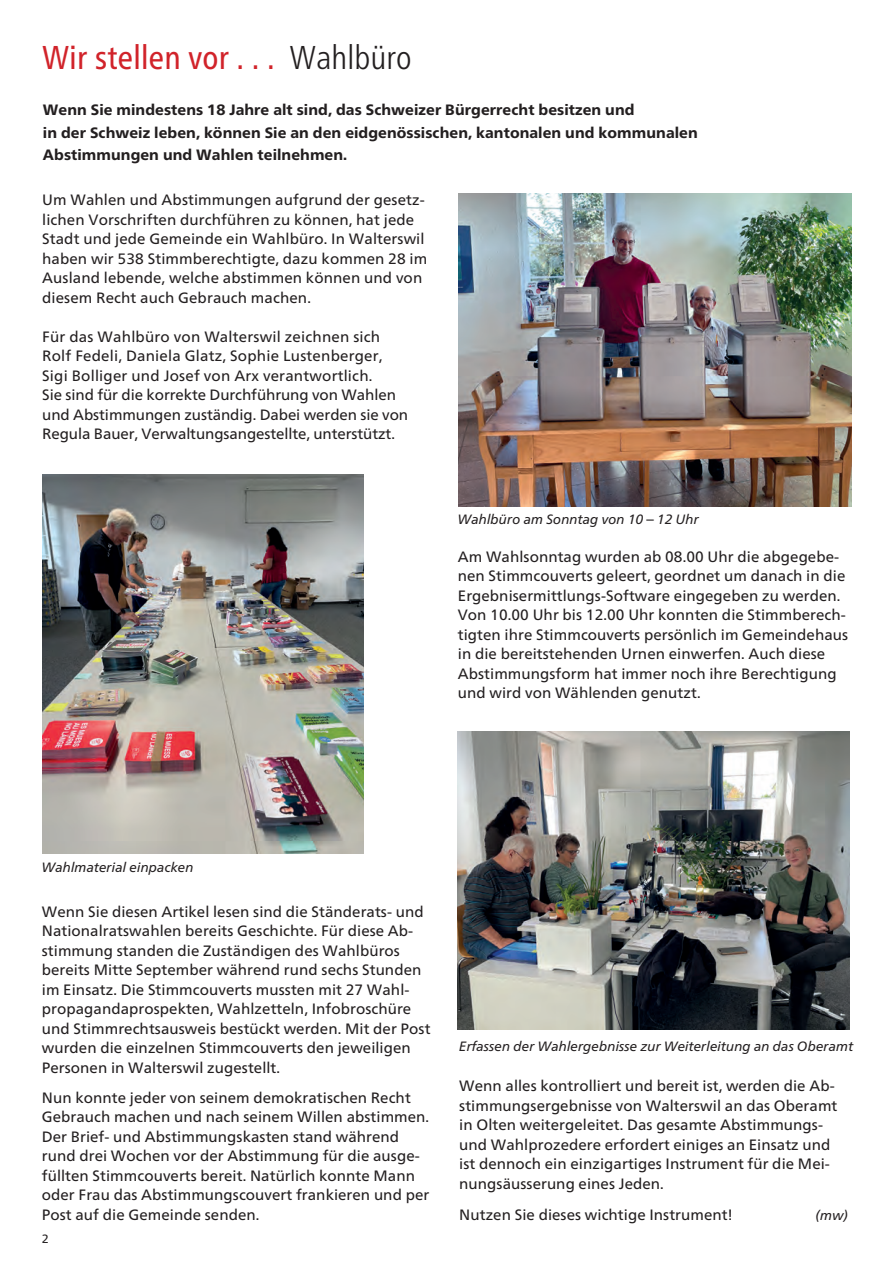
<style>
.page{position:relative;width:893px;height:1263px;background:#fff}
.page>*{position:absolute;margin:0;border:0;box-sizing:border-box;transform-origin:0 0}
.t1{font:condensed 33px "Frutiger Neue LT";letter-spacing:.005em;color:#d1232a}
.t2{font:15px/19.5px "Frutiger Neue LT";letter-spacing:.005em;color:#231f20}
.t3{font:800 15px/22.5px "Frutiger Neue LT";letter-spacing:.005em;color:#231f20}
.t4{font:italic 13.5px "Frutiger Neue LT";color:#231f20}
.t5{font:12px "Frutiger Neue LT";color:#231f20}
.s1{font-weight:300;color:#231f20}
.s2{font-style:normal;font-size:14.85px}
</style>
<div class="page">
<img style="left:43px;top:474px;width:321px;height:379px">
<img style="left:458px;top:732px;width:391px;height:298px">
<img style="left:459px;top:193px;width:392px;height:313px">
<p class="t1" style="left:43px;top:38px;width:371px">Wir stellen vor . . . <span class="s1">Wahlbüro</span></p>
<p class="t3" style="left:43px;top:99px;width:593px">Wenn Sie mindestens 18 Jahre alt sind, das Schweizer Bürgerrecht besitzen und</p>
<p class="t3" style="left:43px;top:121px;width:656px">in der Schweiz leben, können Sie an den eidgenössischen, kantonalen und kommunalen<br>Abstimmungen und Wahlen teilnehmen.</p>
<p class="t2" style="left:42px;top:190px;width:387px">Um Wahlen und Abstimmungen aufgrund der gesetz&shy;lichen Vorschriften durchführen zu können, hat jede Stadt und jede Gemeinde ein Wahlbüro. In Walterswil haben wir 538 Stimmberechtigte, dazu kommen 28 im Ausland lebende, welche abstimmen können und von diesem Recht auch Gebrauch machen.</p>
<p class="t2" style="left:42px;top:327px;width:340px">Für das Wahlbüro von Walterswil zeichnen sich</p>
<p class="t2" style="left:42px;top:346px;width:342px">Rolf Fedeli, Daniela Glatz, Sophie Lustenberger,</p>
<p class="t2" style="left:42px;top:366px;width:332px">Sigi Bolliger und Josef von Arx verantwortlich.</p>
<p class="t2" style="left:42px;top:385px;width:355px">Sie sind für die korrekte Durchführung von Wahlen</p>
<p class="t2" style="left:42px;top:405px;width:367px">und Abstimmungen zuständig. Dabei werden sie von<br>Regula Bauer, Verwaltungsangestellte, unterstützt.</p>
<p class="t4" style="left:458px;top:512px;width:243px">Wahlbüro am Sonntag von 10 <span class="s2">–</span> 12 Uhr</p>
<p class="t2" style="left:458px;top:547px;width:392px">Am Wahlsonntag wurden ab 08.00 Uhr die abgegebe&shy;nen Stimmcouverts geleert, geordnet um danach in die Ergebnisermittlungs-Software eingegeben zu werden.<br>Von 10.00 Uhr bis 12.00 Uhr konnten die Stimmberech&shy;tigten ihre Stimmcouverts persönlich im Gemeindehaus in die bereitstehenden Urnen einwerfen. Auch diese Abstimmungsform hat immer noch ihre Berechtigung und wird von Wählenden genutzt.</p>
<p class="t4" style="left:42px;top:859px;width:153px">Wahlmaterial einpacken</p>
<p class="t2" style="left:42px;top:901px;width:390px">Wenn Sie diesen Artikel lesen sind die Ständerats- und Nationalratswahlen bereits Geschichte. Für diese Ab&shy;stimmung standen die Zuständigen des Wahlbüros bereits Mitte September während rund sechs Stunden im Einsatz. Die Stimmcouverts mussten mit 27 Wahl&shy;propagandaprospekten, Wahlzetteln, Infobroschüre und Stimmrechtsausweis bestückt werden. Mit der Post wurden die einzelnen Stimmcouverts den jeweiligen Personen in Walterswil zugestellt.</p>
<p class="t2" style="left:42px;top:1087px;width:389px">Nun konnte jeder von seinem demokratischen Recht Gebrauch machen und nach seinem Willen abstimmen.<br>Der Brief- und Abstimmungskasten stand während rund drei Wochen vor der Abstimmung für die ausge&shy;füllten Stimmcouverts bereit. Natürlich konnte Mann oder Frau das Abstimmungscouvert frankieren und per Post auf die Gemeinde senden.</p>
<p class="t5" style="left:42px;top:1231px;width:8px">2</p>
<p class="t4" style="left:459px;top:1038px;width:396px">Erfassen der Wahlergebnisse zur Weiterleitung an das Oberamt</p>
<p class="t2" style="left:459px;top:1076px;width:380px">Wenn alles kontrolliert und bereit ist, werden die Ab&shy;stimmungsergebnisse von Walterswil an das Oberamt in Olten weitergeleitet. Das gesamte Abstimmungs&shy;und Wahlprozedere erfordert einiges an Einsatz und ist dennoch ein einzigartiges Instrument für die Mei&shy;nungsäusserung eines Jeden.</p>
<p class="t2" style="left:459px;top:1205px;width:275px">Nutzen Sie dieses wichtige Instrument!</p>
<p class="t4" style="left:816px;top:1207px;width:34px">(mw)</p>
</div>
